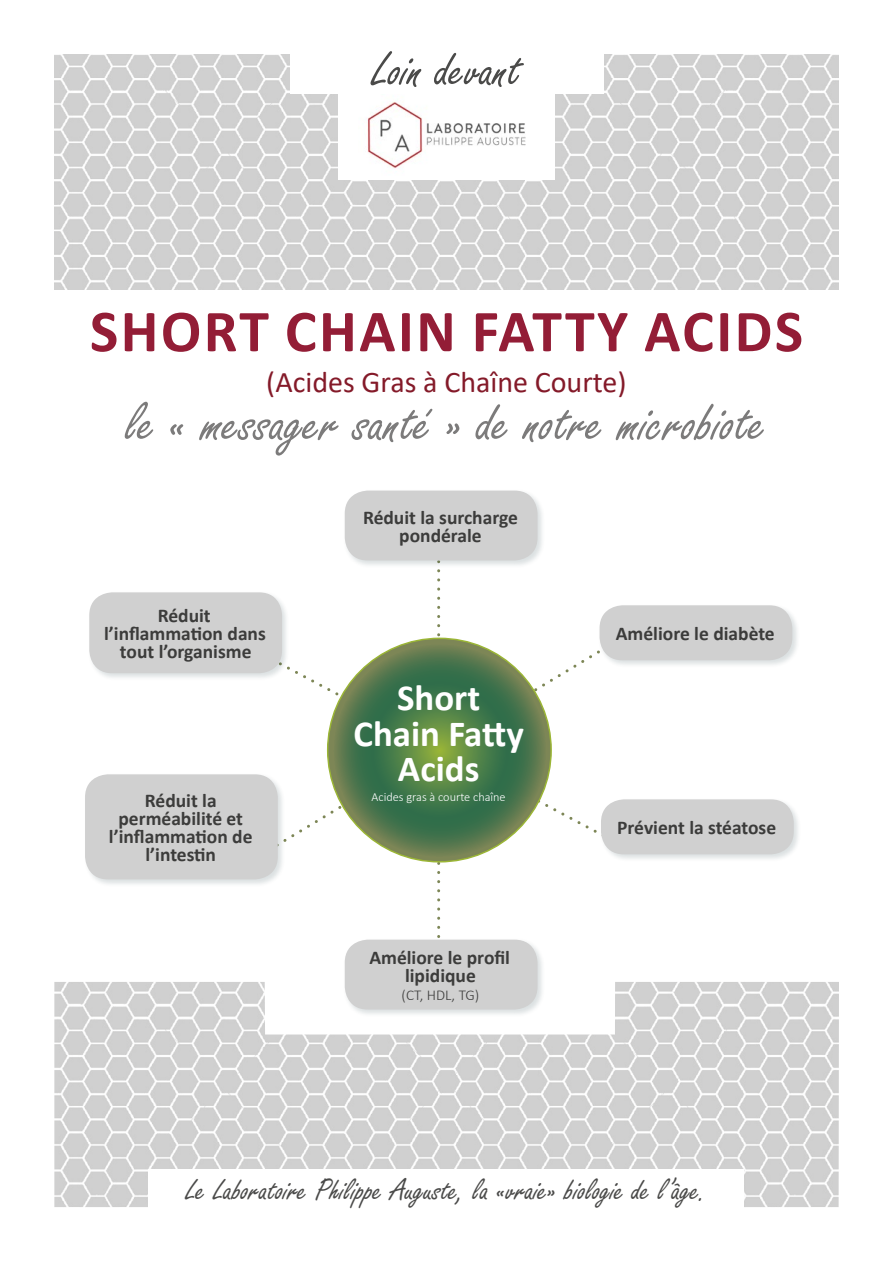
<style>
.page{position:relative;width:893px;height:1263px;background:#fff}
.page>*{position:absolute;margin:0;border:0;box-sizing:border-box;transform-origin:0 0}
.t1{font:60px "Freestyle Script";color:#7c7b7b}
.t2{font:700 60px "Calibri";letter-spacing:.04em;color:#931d36}
.t3{font:54px "Freestyle Script";color:#4a4a49}
.t4{font:700 36.9px/35.7px "Calibri";color:#fff;text-align:center}
.t5{font:33px "Freestyle Script";color:#4a4a49}
.t6{font:30px "Calibri";color:#841a29}
.t7{font:700 19.5px/18.1px "Calibri";color:#3c3c3b;text-align:center}
.t8{font:300 15px "Calibri";color:#3c3c3b}
.t9{font:300 12.3px "Calibri";color:#fff}
</style>
<div class="page">
<img style="left:54px;top:54px;width:785px;height:235px">
<img style="left:54px;top:982px;width:785px;height:225px">
<div style="left:338px;top:85px;width:217px;height:95px;background:#fff"></div>
<img style="left:367px;top:101px;width:159px;height:67px">
<div style="left:149px;top:1169px;width:595px;height:40px;background:#fff"></div>
<div style="left:290px;top:42px;width:314px;height:52px;background:#fff"></div>
<svg style="left:437px;top:569px;width:3px;height:369px"></svg>
<svg style="left:285px;top:647px;width:313px;height:204px"></svg>
<svg style="left:328px;top:638px;width:223px;height:224px;background:#517b4b"></svg>
<div style="left:343px;top:489px;width:202px;height:79px;background:#14353c;opacity:.15"></div>
<div style="left:346px;top:492px;width:191px;height:67px;background:#d0d0d0;border-radius:22px"></div>
<div style="left:345px;top:491px;width:193px;height:69px;border:2px solid #d0d0d0;border-radius:22px"></div>
<div style="left:598px;top:604px;width:202px;height:64px;background:#14353c;opacity:.15"></div>
<div style="left:600px;top:606px;width:191px;height:53px;background:#d0d0d0;border-radius:22px"></div>
<div style="left:600px;top:605px;width:192px;height:55px;border:2px solid #d0d0d0;border-radius:22px"></div>
<div style="left:599px;top:798px;width:202px;height:64px;background:#14353c;opacity:.15"></div>
<div style="left:602px;top:800px;width:191px;height:53px;background:#d0d0d0;border-radius:22px"></div>
<div style="left:601px;top:799px;width:193px;height:55px;border:2px solid #d0d0d0;border-radius:22px"></div>
<div style="left:343px;top:938px;width:202px;height:79px;background:#14353c;opacity:.15"></div>
<div style="left:346px;top:941px;width:191px;height:67px;background:#d0d0d0;border-radius:22px"></div>
<div style="left:345px;top:940px;width:193px;height:69px;border:2px solid #d0d0d0;border-radius:22px"></div>
<div style="left:88px;top:591px;width:201px;height:90px;background:#14353c;opacity:.15"></div>
<div style="left:90px;top:593px;width:191px;height:79px;background:#d0d0d0;border-radius:22px"></div>
<div style="left:89px;top:592px;width:193px;height:81px;border:2px solid #d0d0d0;border-radius:22px"></div>
<div style="left:84px;top:773px;width:201px;height:114px;background:#14353c;opacity:.15"></div>
<div style="left:86px;top:775px;width:191px;height:103px;background:#d0d0d0;border-radius:22px"></div>
<div style="left:85px;top:774px;width:193px;height:105px;border:2px solid #d0d0d0;border-radius:22px"></div>
<h2 class="t3" style="left:373px;top:40px;width:150px">Loin devant</h2>
<h1 class="t2" style="left:90px;top:289px;width:715px">SHORT CHAIN FATTY ACIDS</h1>
<h3 class="t6" style="left:266px;top:361px;width:362px">(Acides Gras à Chaîne Courte)</h3>
<h1 class="t1" style="left:126px;top:390px;width:641px">le « messager santé » de notre microbiote</h1>
<p class="t7" style="left:104px;top:606px;width:163px">Réduit l’inflammation dans tout l’organisme</p>
<p class="t7" style="left:109px;top:791px;width:145px">Réduit la perméabilité et l’inflammation de l’intestin</p>
<p class="t7" style="left:363px;top:508px;width:156px">Réduit la surcharge pondérale</p>
<h3 class="t4" style="left:354px;top:679px;width:172px">Short<br>Chain Fatty<br>Acids</h3>
<p class="t9" style="left:372px;top:789px;width:136px">Acides gras à courte chaîne</p>
<p class="t7" style="left:369px;top:948px;width:142px">Améliore le profil lipidique</p>
<p class="t8" style="left:402px;top:986px;width:79px">(CT, HDL, TG)</p>
<p class="t7" style="left:616px;top:624px;width:160px">Améliore le diabète</p>
<p class="t7" style="left:617px;top:818px;width:160px">Prévient la stéatose</p>
<h3 class="t5" style="left:186px;top:1172px;width:522px">Le Laboratoire Philippe Auguste, la «vraie» biologie de l’âge.</h3>
</div>
